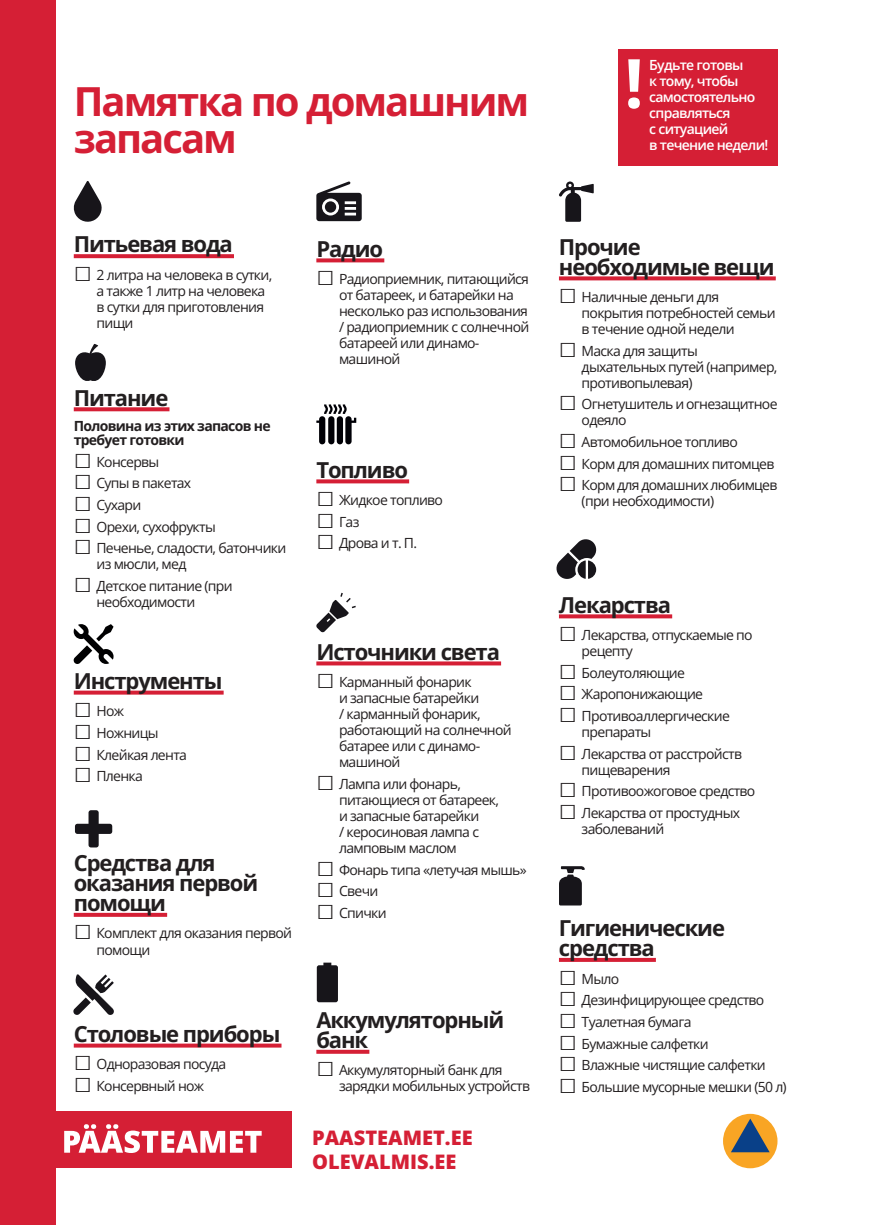
<style>
.page{position:relative;width:874px;height:1225px;background:#fff}
.page>*{position:absolute;margin:0;border:0;box-sizing:border-box;transform-origin:0 0}
.t1{font:700 68px "Open Sans";color:#fff}
.t2{font:700 40px/36px "Open Sans";letter-spacing:-.05em;color:#d51f35}
.t3{font:700 22px/20px "Open Sans";letter-spacing:-.05em;color:#231f20}
.t4{font:800 20px/23.6px "Open Sans";color:#d51f35}
.t5{font:14px/16px "Open Sans";letter-spacing:-.05em;color:#231f20}
.t6{font:600 14px/16px "Open Sans";letter-spacing:-.05em;color:#fff}
.t7{font:700 14px/14px "Open Sans";letter-spacing:-.05em;color:#231f20}
.s1{font-family:"Arial";font-size:30px}
</style>
<div class="page">
<div style="left:617px;top:49px;width:160px;height:116px;background:#d51f35"></div>
<div style="left:0;top:0;width:55px;height:1225px;background:#d51f35"></div>
<svg style="left:74px;top:254px;width:160px;height:4px"></svg>
<svg style="left:74px;top:913px;width:93px;height:4px"></svg>
<svg style="left:74px;top:407px;width:95px;height:4px"></svg>
<svg style="left:558px;top:614px;width:113px;height:4px"></svg>
<svg style="left:559px;top:958px;width:96px;height:4px"></svg>
<svg style="left:316px;top:661px;width:185px;height:4px"></svg>
<svg style="left:316px;top:258px;width:68px;height:4px"></svg>
<svg style="left:316px;top:1049px;width:53px;height:4px"></svg>
<svg style="left:74px;top:1043px;width:207px;height:4px"></svg>
<svg style="left:74px;top:690px;width:149px;height:4px"></svg>
<svg style="left:316px;top:479px;width:93px;height:4px"></svg>
<svg style="left:558px;top:276px;width:217px;height:4px"></svg>
<div style="left:11px;top:1111px;width:281px;height:57px;background:#d51f35"></div>
<svg style="left:64px;top:1124px;width:197px;height:29px"></svg>
<div style="left:722px;top:1113px;width:55px;height:55px;background:#f9a524;border-radius:50%"></div>
<svg style="left:730px;top:1118px;width:39px;height:34px"></svg>
<svg style="left:74px;top:181px;width:28px;height:41px"></svg>
<svg style="left:75px;top:344px;width:31px;height:37px"></svg>
<svg style="left:75px;top:810px;width:37px;height:37px"></svg>
<svg style="left:559px;top:866px;width:25px;height:39px"></svg>
<svg style="left:316px;top:593px;width:39px;height:39px"></svg>
<svg style="left:316px;top:181px;width:45px;height:40px"></svg>
<svg style="left:74px;top:624px;width:39px;height:40px"></svg>
<svg style="left:73px;top:974px;width:41px;height:41px"></svg>
<svg style="left:556px;top:539px;width:40px;height:40px"></svg>
<svg style="left:316px;top:404px;width:40px;height:40px"></svg>
<svg style="left:316px;top:962px;width:22px;height:40px"></svg>
<svg style="left:559px;top:181px;width:34px;height:41px"></svg>
<h2 class="t2" style="left:74px;top:83px;width:457px">Памятка по домашним запасам</h2>
<h1 class="t1" style="left:624px;top:37px;width:21px">!</h1>
<p class="t6" style="left:649px;top:57px;width:120px">Будьте готовы<br>к тому, чтобы самостоятельно справляться<br>с ситуацией<br>в течение недели!</p>
<h3 class="t3" style="left:74px;top:234px;width:160px">Питьевая вода</h3>
<p class="t5" style="left:96px;top:266px;width:177px;text-indent:-23px"><span class="s1">□</span> 2 литра на человека в сутки, а также 1 литр на человека в сутки для приготовления пищи</p>
<h3 class="t3" style="left:74px;top:387px;width:96px">Питание</h3>
<p class="t7" style="left:74px;top:418px;width:198px">Половина из этих запасов не требует готовки</p>
<p class="t5" style="left:74px;top:453px;width:87px"><span class="s1">□</span> Консервы</p>
<p class="t5" style="left:74px;top:475px;width:119px"><span class="s1">□</span> Супы в пакетах</p>
<p class="t5" style="left:74px;top:496px;width:69px"><span class="s1">□</span> Сухари</p>
<p class="t5" style="left:74px;top:518px;width:143px"><span class="s1">□</span> Орехи, сухофрукты</p>
<p class="t5" style="left:96px;top:540px;width:191px;text-indent:-23px"><span class="s1">□</span> Печенье, сладости, батончики из мюсли, мед</p>
<p class="t5" style="left:96px;top:577px;width:138px;text-indent:-23px"><span class="s1">□</span> Детское питание (при необходимости</p>
<h3 class="t3" style="left:74px;top:670px;width:150px">Инструменты</h3>
<p class="t5" style="left:74px;top:703px;width:52px"><span class="s1">□</span> Нож</p>
<p class="t5" style="left:74px;top:724px;width:86px"><span class="s1">□</span> Ножницы</p>
<p class="t5" style="left:74px;top:746px;width:115px"><span class="s1">□</span> Клейкая лента</p>
<p class="t5" style="left:74px;top:768px;width:71px"><span class="s1">□</span> Пленка</p>
<h3 class="t3" style="left:74px;top:852px;width:186px">Средства для оказания первой помощи</h3>
<p class="t5" style="left:96px;top:925px;width:197px;text-indent:-23px"><span class="s1">□</span> Комплект для оказания первой помощи</p>
<h3 class="t3" style="left:74px;top:1023px;width:208px">Столовые приборы</h3>
<p class="t5" style="left:74px;top:1055px;width:154px"><span class="s1">□</span> Одноразовая посуда</p>
<p class="t5" style="left:74px;top:1077px;width:132px"><span class="s1">□</span> Консервный нож</p>
<h3 class="t3" style="left:316px;top:238px;width:68px">Радио</h3>
<p class="t5" style="left:339px;top:271px;width:192px;text-indent:-23px"><span class="s1">□</span> Радиоприемник, питающийся от батареек, и батарейки на несколько раз использования / радиоприемник с солнечной батареей или динамо&shy;машиной</p>
<h3 class="t3" style="left:316px;top:459px;width:93px">Топливо</h3>
<p class="t5" style="left:316px;top:491px;width:128px"><span class="s1">□</span> Жидкое топливо</p>
<p class="t5" style="left:316px;top:513px;width:45px"><span class="s1">□</span> Газ</p>
<p class="t5" style="left:316px;top:535px;width:102px"><span class="s1">□</span> Дрова и т. П.</p>
<h3 class="t3" style="left:316px;top:641px;width:185px">Источники света</h3>
<p class="t5" style="left:339px;top:673px;width:174px;text-indent:-23px"><span class="s1">□</span> Карманный фонарик<br>и запасные батарейки<br>/ карманный фонарик, работающий на солнечной батарее или с динамо&shy;машиной</p>
<p class="t5" style="left:339px;top:775px;width:161px;text-indent:-23px"><span class="s1">□</span> Лампа или фонарь, питающиеся от батареек, и запасные батарейки<br>/ керосиновая лампа с ламповым маслом</p>
<p class="t5" style="left:316px;top:861px;width:212px"><span class="s1">□</span> Фонарь типа «летучая мышь»</p>
<p class="t5" style="left:316px;top:882px;width:63px"><span class="s1">□</span> Свечи</p>
<p class="t5" style="left:316px;top:904px;width:72px"><span class="s1">□</span> Спички</p>
<h3 class="t3" style="left:316px;top:1009px;width:189px">Аккумуляторный банк</h3>
<p class="t5" style="left:339px;top:1062px;width:192px;text-indent:-23px"><span class="s1">□</span> Аккумуляторный банк для зарядки мобильных устройств</p>
<h3 class="t4" style="left:312px;top:1125px;width:162px">PAASTEAMET.EE<br>OLEVALMIS.EE</h3>
<h3 class="t3" style="left:558px;top:236px;width:217px">Прочие необходимые вещи</h3>
<p class="t5" style="left:581px;top:289px;width:195px;text-indent:-23px"><span class="s1">□</span> Наличные деньги для покрытия потребностей семьи в течение одной недели</p>
<p class="t5" style="left:581px;top:342px;width:197px;text-indent:-23px"><span class="s1">□</span> Маска для защиты дыхательных путей (например, противопылевая)</p>
<p class="t5" style="left:581px;top:396px;width:197px;text-indent:-23px"><span class="s1">□</span> Огнетушитель и огнезащитное одеяло</p>
<p class="t5" style="left:558px;top:434px;width:180px"><span class="s1">□</span> Автомобильное топливо</p>
<p class="t5" style="left:558px;top:455px;width:217px"><span class="s1">□</span> Корм для домашних питомцев</p>
<p class="t5" style="left:581px;top:477px;width:197px;text-indent:-23px"><span class="s1">□</span> Корм для домашних любимцев (при необходимости)</p>
<h3 class="t3" style="left:558px;top:594px;width:114px">Лекарства</h3>
<p class="t5" style="left:581px;top:626px;width:172px;text-indent:-23px"><span class="s1">□</span> Лекарства, отпускаемые по рецепту</p>
<p class="t5" style="left:558px;top:664px;width:127px"><span class="s1">□</span> Болеутоляющие</p>
<p class="t5" style="left:558px;top:686px;width:146px"><span class="s1">□</span> Жаропонижающие</p>
<p class="t5" style="left:581px;top:707px;width:150px;text-indent:-23px"><span class="s1">□</span> Противоаллергические препараты</p>
<p class="t5" style="left:581px;top:745px;width:162px;text-indent:-23px"><span class="s1">□</span> Лекарства от расстройств пищеварения</p>
<p class="t5" style="left:558px;top:783px;width:198px"><span class="s1">□</span> Противоожоговое средство</p>
<p class="t5" style="left:581px;top:804px;width:160px;text-indent:-23px"><span class="s1">□</span> Лекарства от простудных заболеваний</p>
<h3 class="t3" style="left:558px;top:917px;width:167px">Гигиенические средства</h3>
<p class="t5" style="left:558px;top:970px;width:62px"><span class="s1">□</span> Мыло</p>
<p class="t5" style="left:558px;top:991px;width:207px"><span class="s1">□</span> Дезинфицирующее средство</p>
<p class="t5" style="left:558px;top:1013px;width:134px"><span class="s1">□</span> Туалетная бумага</p>
<p class="t5" style="left:558px;top:1035px;width:151px"><span class="s1">□</span> Бумажные салфетки</p>
<p class="t5" style="left:558px;top:1056px;width:208px"><span class="s1">□</span> Влажные чистящие салфетки</p>
<p class="t5" style="left:558px;top:1078px;width:229px"><span class="s1">□</span> Большие мусорные мешки (50 л)</p>
</div>
